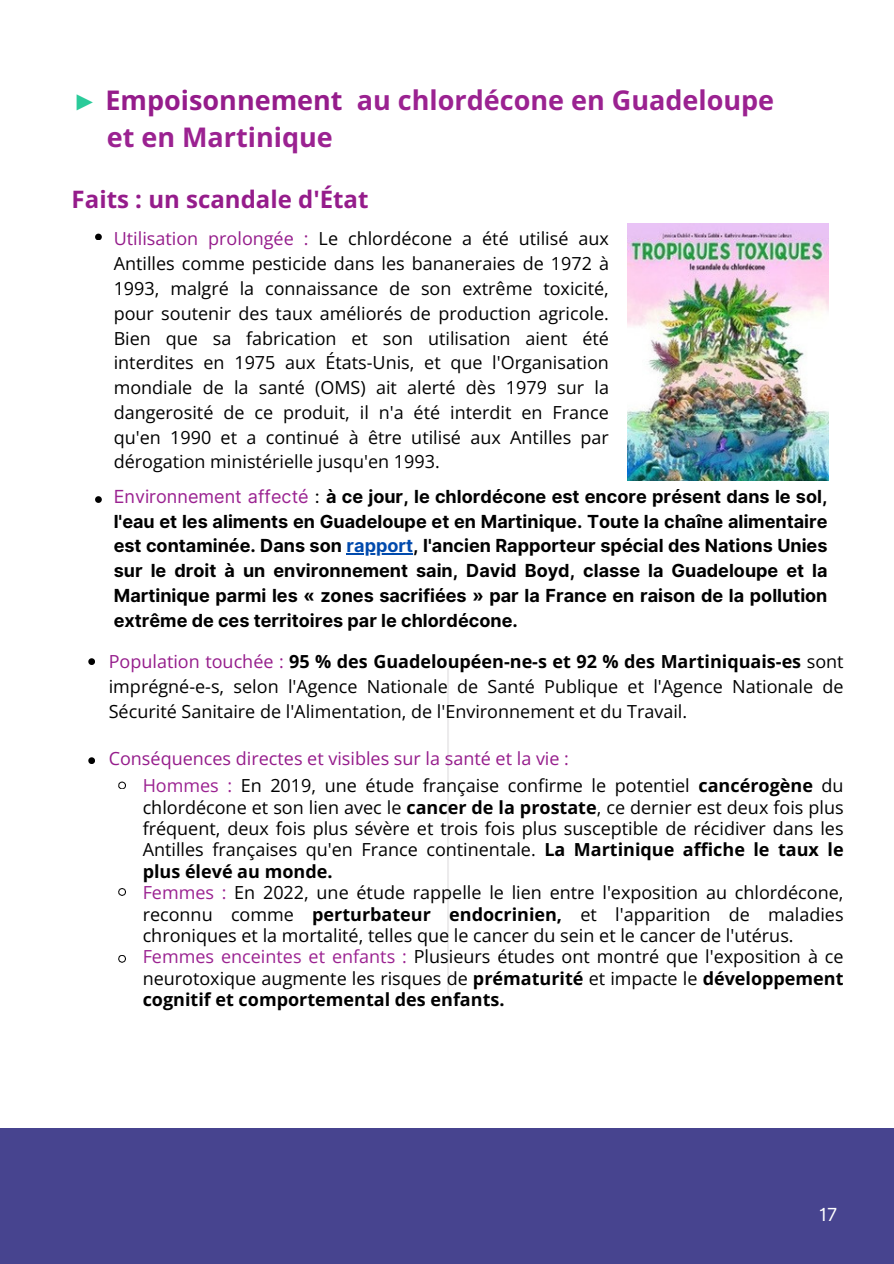
<style>
.page{position:relative;width:894px;height:1264px;background:#fff}
.page>*{position:absolute;margin:0;border:0;box-sizing:border-box;transform-origin:0 0}
.t1{font:700 27px/37.2px "Open Sans";color:#9b2291}
.t2{font:700 24px "Open Sans";color:#951c8b}
.t3{font:18px/24.8px "Open Sans";color:#000;text-align:justify}
.t4{font:700 18px/24.8px "Inter";color:#000;text-align:justify}
.t5{font:18px "Open Sans";color:#951c8b}
.t6{font:18px "Inter";color:#fefefe}
.s1{font-family:"Liberation Serif";color:#2acb9a}
.s2{color:#951c8b}
.s3{font-weight:400;color:#9b2291}
.s4{font-weight:400}
.s5{color:#004aad}
.s6{font-weight:700}
.s7{color:#9b2291}
</style>
<div class="page">
<div style="left:0;top:1128px;width:893px;height:135px;background:#47448f"></div>
<img style="left:448px;top:667px;width:1px;height:337px">
<img style="left:627px;top:223px;width:201px;height:257px">
<svg style="left:95px;top:234px;width:7px;height:6px"></svg>
<svg style="left:95px;top:496px;width:7px;height:7px"></svg>
<svg style="left:88px;top:658px;width:7px;height:7px"></svg>
<svg style="left:88px;top:757px;width:7px;height:7px"></svg>
<svg style="left:118px;top:955px;width:8px;height:7px"></svg>
<svg style="left:118px;top:781px;width:8px;height:8px"></svg>
<svg style="left:118px;top:888px;width:8px;height:7px"></svg>
<hr style="left:346px;top:553px;width:67px;height:1px;background:#004aad">
<p class="t1" style="left:107px;top:81px;width:668px;text-indent:-35px"><span class="s1">►</span> <span class="s2">Empoisonnement</span> au chlordécone en Guadeloupe et en Martinique</p>
<p class="t2" style="left:72px;top:182px;width:298px">Faits : un scandale d'État</p>
<p class="t3" style="left:114px;top:226px;width:496px"><span class="s2">Utilisation prolongée :</span> Le chlordécone a été utilisé aux Antilles comme pesticide dans les bananeraies de 1972 à 1993, malgré la connaissance de son extrême toxicité, pour soutenir des taux améliorés de production agricole.<br>Bien que sa fabrication et son utilisation aient été interdites en 1975 aux États-Unis, et que l'Organisation mondiale de la santé (OMS) ait alerté dès 1979 sur la dangerosité de ce produit, il n'a été interdit en France qu'en 1990 et a continué à être utilisé aux Antilles par dérogation ministérielle jusqu'en 1993.</p>
<p class="t4" style="left:114px;top:484px;width:715px"><span class="s3">Environnement affecté</span> <span class="s4">:</span> à ce jour, le chlordécone est encore présent dans le sol, l'eau et les aliments en Guadeloupe et en Martinique. Toute la chaîne alimentaire est contaminée. Dans son <span class="s5">rapport</span>, l'ancien Rapporteur spécial des Nations Unies sur le droit à un environnement sain, David Boyd, classe la Guadeloupe et la Martinique parmi les « zones sacrifiées » par la France en raison de la pollution extrême de ces territoires par le chlordécone.</p>
<p class="t3" style="left:109px;top:648px;width:736px"><span class="s2">Population touchée :</span> <span class="s6">95 % des Guadeloupéen-ne-s et 92 % des Martiniquais-es</span> sont imprégné-e-s, selon l'Agence Nationale de Santé Publique et l'Agence Nationale de Sécurité Sanitaire de l'Alimentation, de l'Environnement et du Travail.</p>
<p class="t5" style="left:109px;top:746px;width:461px">Conséquences directes et visibles sur la santé et la vie :</p>
<p class="t3" style="left:143px;top:774px;width:702px;line-height:21.3px"><span class="s7">Hommes :</span> En 2019, une étude française confirme le potentiel <span class="s6">cancérogène</span> du chlordécone et son lien avec le <span class="s6">cancer de la prostate</span>, ce dernier est deux fois plus fréquent, deux fois plus sévère et trois fois plus susceptible de récidiver dans les Antilles françaises qu'en France continentale. <span class="s6">La Martinique affiche le taux le plus élevé au monde.</span></p>
<p class="t3" style="left:143px;top:881px;width:702px;line-height:21.3px"><span class="s7">Femmes :</span> En 2022, une étude rappelle le lien entre l'exposition au chlordécone, reconnu comme <span class="s6">perturbateur endocrinien,</span> et l'apparition de maladies chroniques et la mortalité, telles que le cancer du sein et le cancer de l'utérus.</p>
<p class="t3" style="left:143px;top:945px;width:702px;line-height:21.3px"><span class="s7">Femmes enceintes et enfants :</span> Plusieurs études ont montré que l'exposition à ce neurotoxique augmente les risques de <span class="s6">prématurité</span> et impacte le <span class="s6">développement cognitif et comportemental des enfants.</span></p>
<p class="t6" style="left:819px;top:1203px;width:20px">17</p>
</div>
